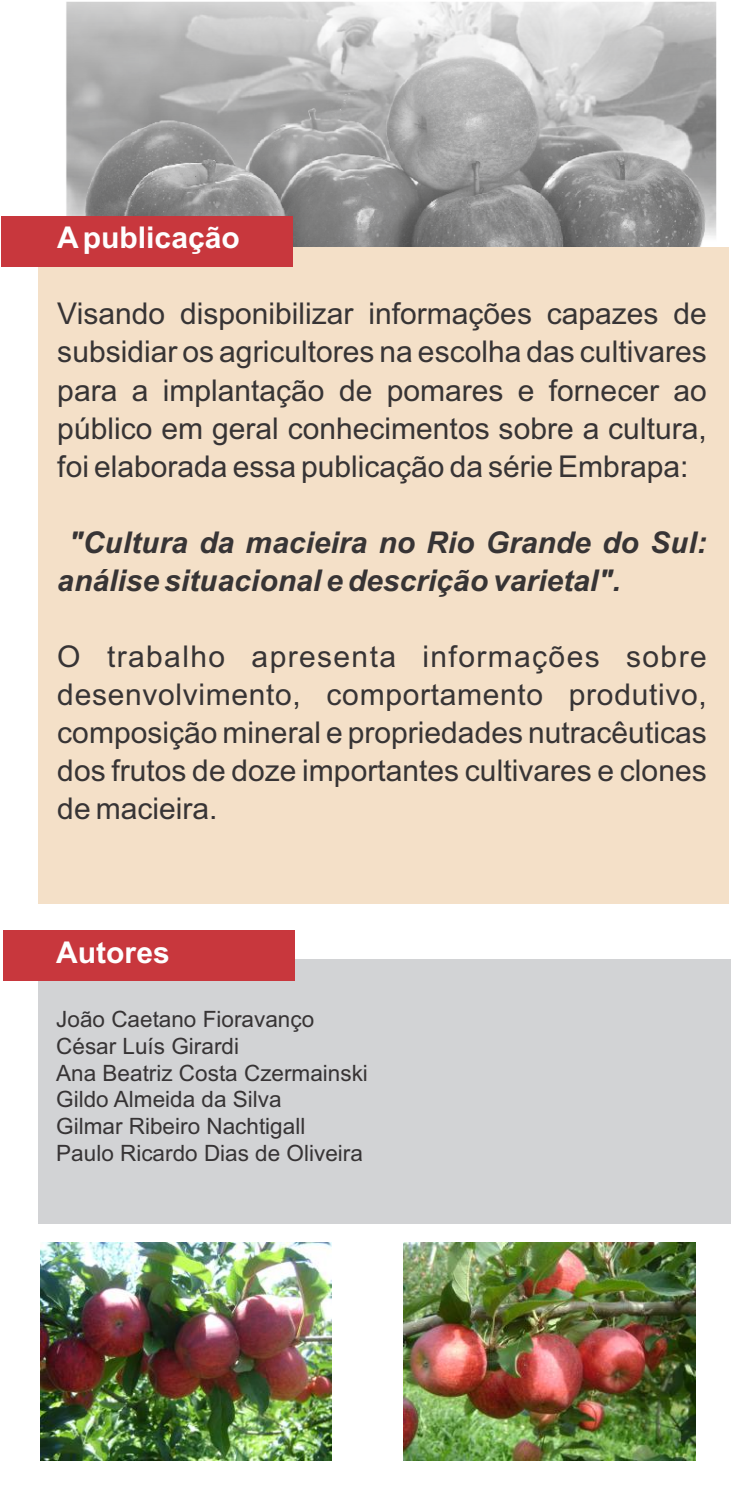
<style>
.page{position:relative;width:745px;height:1489px;background:#fff}
.page>*{position:absolute;margin:0;border:0;box-sizing:border-box;transform-origin:0 0}
.t1{font:30px/38px "Arial";color:#373435;text-align:justify}
.t2{font:italic 700 30px/38px "Arial";color:#373435}
.t3{font:700 30px "Arial";color:#fefefe}
.t4{font:22.5px/26.8px "Arial";color:#373435}
</style>
<div class="page">
<img style="left:66px;top:2px;width:663px;height:399px">
<div style="left:38px;top:247px;width:689px;height:656px;background:#f4e0c8"></div>
<div style="left:38px;top:958px;width:692px;height:265px;background:#d2d3d5"></div>
<div style="left:3px;top:930px;width:292px;height:50px;background:#c8373d"></div>
<div style="left:1px;top:216px;width:291px;height:50px;background:#c8373d"></div>
<img style="left:40px;top:1242px;width:292px;height:218px">
<img style="left:403px;top:1242px;width:291px;height:218px">
<p class="t3" style="left:57px;top:226px;width:184px">Apublicação</p>
<p class="t1" style="left:57px;top:297px;width:650px">Visando disponibilizar informações capazes de subsidiar os agricultores na escolha das cultivares para a implantação de pomares e fornecer ao público em geral conhecimentos sobre a cultura, foi elaborada essa publicação da série Embrapa:</p>
<p class="t2" style="left:57px;top:526px;width:650px;text-indent:11px">"Cultura da macieira no Rio Grande do Sul: análise situacional e descrição varietal".</p>
<p class="t1" style="left:57px;top:640px;width:650px">O trabalho apresenta informações sobre desenvolvimento, comportamento produtivo, composição mineral e propriedades nutracêuticas dos frutos de doze importantes cultivares e clones de macieira.</p>
<p class="t3" style="left:56px;top:941px;width:115px">Autores</p>
<p class="t4" style="left:56px;top:1007px;width:313px">João Caetano Fioravanço<br>César Luís Girardi<br>Ana Beatriz Costa Czermainski<br>Gildo Almeida da Silva<br>Gilmar Ribeiro Nachtigall<br>Paulo Ricardo Dias de Oliveira</p>
</div>
